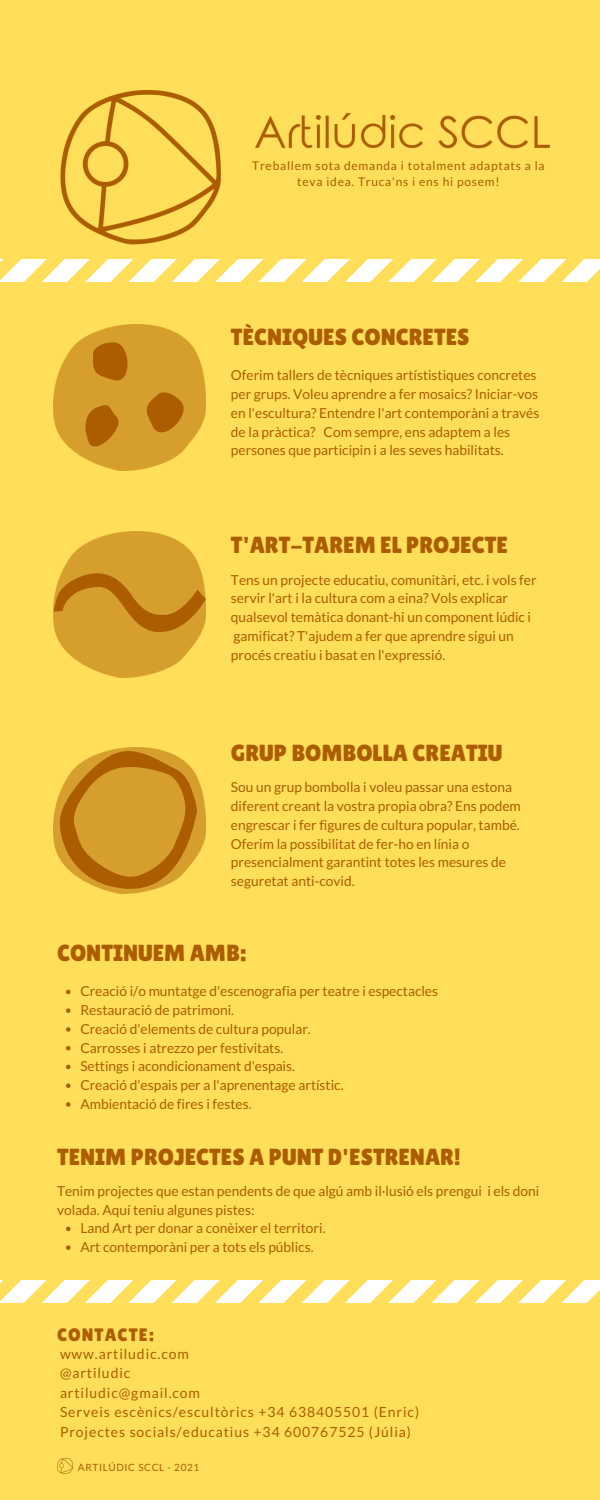
<style>
.page{position:relative;width:600px;height:1500px;background:#ffde59}
.page>*{position:absolute;margin:0;border:0;box-sizing:border-box;transform-origin:0 0}
.t1{font:23.3px "Lilita One";color:#ac5d00}
.t2{font:18px "Lilita One";letter-spacing:.06em;color:#ac5d00}
.t3{font:14px "Lato";letter-spacing:.065em;color:#ac5d00}
.t4{font:13.7px/18.8px "Lato";color:#ac5d00}
.t5{font:12px/16.5px "Lato";letter-spacing:.065em;color:#ac5d00;text-align:center}
.t6{font:10px "Lato";letter-spacing:.065em;color:#ac5d00}
</style>
<div class="page">
<svg style="left:0;top:260px;width:600px;height:22px"></svg>
<svg style="left:0;top:1280px;width:600px;height:23px"></svg>
<img style="left:54px;top:777px;width:151px;height:79px">
<img style="left:55px;top:532px;width:147px;height:145px">
<img style="left:54px;top:325px;width:151px;height:145px">
<svg style="left:66px;top:990px;width:5px;height:4px"></svg>
<svg style="left:66px;top:1008px;width:5px;height:5px"></svg>
<svg style="left:66px;top:1027px;width:5px;height:5px"></svg>
<svg style="left:66px;top:1046px;width:5px;height:4px"></svg>
<svg style="left:66px;top:1065px;width:5px;height:4px"></svg>
<svg style="left:66px;top:1083px;width:5px;height:5px"></svg>
<svg style="left:66px;top:1102px;width:5px;height:5px"></svg>
<svg style="left:82px;top:342px;width:111px;height:115px;background:#cb8e22"></svg>
<svg style="left:54px;top:573px;width:152px;height:61px;background:#ca8d21"></svg>
<svg style="left:57px;top:747px;width:140px;height:147px;background:#d19829"></svg>
<img style="left:60px;top:90px;width:490px;height:155px">
<img style="left:57px;top:1458px;width:16px;height:15px">
<svg style="left:66px;top:1227px;width:5px;height:4px"></svg>
<svg style="left:66px;top:1245px;width:5px;height:5px"></svg>
<p class="t5" style="left:252px;top:157px;width:294px">Treballem sota demanda i totalment adaptats a la teva idea. Truca'ns i ens hi posem!</p>
<p class="t1" style="left:231px;top:323px;width:240px">TÈCNIQUES CONCRETES</p>
<p class="t4" style="left:231px;top:366px;width:310px">Oferim tallers de tècniques artístistiques concretes per grups. Voleu aprendre a fer mosaics? Iniciar-vos en l'escultura? Entendre l'art contemporàni a través de la pràctica? Com sempre, ens adaptem a les persones que participin i a les seves habilitats.</p>
<p class="t1" style="left:231px;top:532px;width:278px">T'ART-TAREM EL PROJECTE</p>
<p class="t4" style="left:231px;top:570px;width:307px">Tens un projecte educatiu, comunitàri, etc. i vols fer servir l'art i la cultura com a eina? Vols explicar qualsevol temàtica donant-hi un component lúdic i gamificat? T'ajudem a fer que aprendre sigui un procés creatiu i basat en l'expressió.</p>
<p class="t1" style="left:231px;top:740px;width:273px">GRUP BOMBOLLA CREATIU</p>
<p class="t4" style="left:231px;top:778px;width:291px">Sou un grup bombolla i voleu passar una estona diferent creant la vostra propia obra? Ens podem engrescar i fer figures de cultura popular, també.<br>Oferim la possibilitat de fer-ho en línia o presencialment garantint totes les mesures de seguretat anti-covid.</p>
<p class="t1" style="left:57px;top:939px;width:191px">CONTINUEM AMB:</p>
<p class="t4" style="left:80px;top:982px;width:359px">Creació i/o muntatge d'escenografia per teatre i espectacles</p>
<p class="t4" style="left:80px;top:1000px;width:155px">Restauració de patrimoni.</p>
<p class="t4" style="left:80px;top:1019px;width:232px">Creació d'elements de cultura popular.</p>
<p class="t4" style="left:80px;top:1038px;width:204px">Carrosses i atrezzo per festivitats.</p>
<p class="t4" style="left:80px;top:1057px;width:216px">Settings i acondicionament d'espais.</p>
<p class="t4" style="left:80px;top:1075px;width:265px">Creació d'espais per a l'aprenentage artístic.</p>
<p class="t4" style="left:80px;top:1094px;width:173px">Ambientació de fires i festes.</p>
<p class="t1" style="left:57px;top:1143px;width:405px">TENIM PROJECTES A PUNT D'ESTRENAR!</p>
<p class="t4" style="left:57px;top:1181px;width:484px">Tenim projectes que estan pendents de que algú amb il·lusió els prengui i els doni volada. Aquí teniu algunes pistes:</p>
<p class="t4" style="left:80px;top:1219px;width:247px">Land Art per donar a conèixer el territori.</p>
<p class="t4" style="left:80px;top:1237px;width:235px">Art contemporàni per a tots els públics.</p>
<p class="t2" style="left:57px;top:1324px;width:98px">CONTACTE:</p>
<p class="t3" style="left:60px;top:1345px;width:131px">www.artiludic.com</p>
<p class="t3" style="left:60px;top:1365px;width:72px">@artiludic</p>
<p class="t3" style="left:60px;top:1384px;width:142px">artiludic@gmail.com</p>
<p class="t3" style="left:60px;top:1404px;width:361px">Serveis escènics/escultòrics +34 638405501 (Enric)</p>
<p class="t3" style="left:60px;top:1423px;width:353px">Projectes socials/educatius +34 600767525 (Júlia)</p>
<p class="t6" style="left:78px;top:1462px;width:123px">ARTILÚDIC SCCL - 2021</p>
</div>
